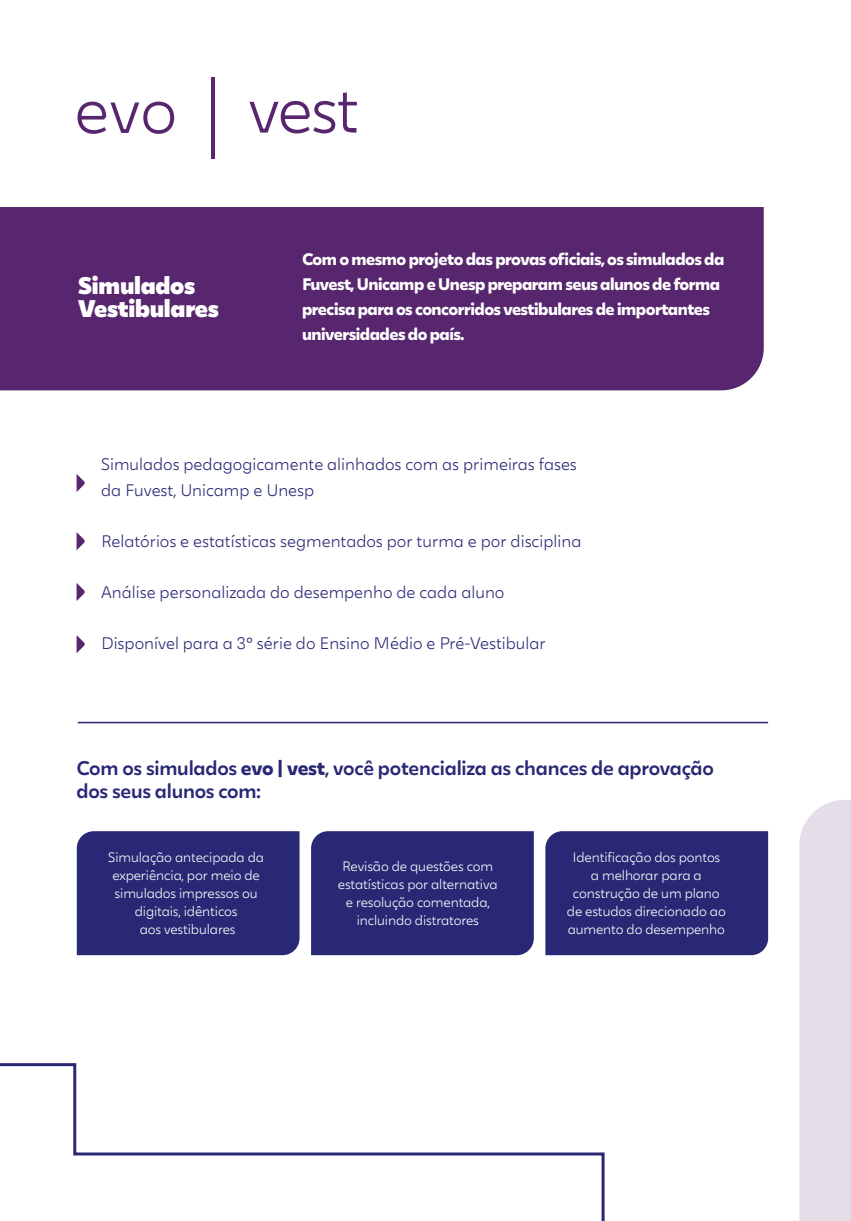
<style>
.page{position:relative;width:851px;height:1221px;background:#fff}
.page>*{position:absolute;margin:0;border:0;box-sizing:border-box;transform-origin:0 0}
.t1{font:900 23.7px/23.9px "Evo";letter-spacing:-.01em;color:#fff}
.t2{font:600 19.5px/23px "Evo";letter-spacing:-.01em;color:#292875}
.t3{font:300 16.5px/25.5px "Evo";color:#292875}
.t4{font:700 16.5px/25px "Evo";letter-spacing:-.03em;color:#fff}
.t5{font:300 13.5px/18px "Evo";letter-spacing:-.01em;color:#fff;text-align:center}
.s1{font-weight:700}
</style>
<div class="page">
<div style="left:799px;top:800px;width:51px;height:420px;background:#e5dee8"></div>
<svg style="left:0;top:1063px;width:605px;height:157px"></svg>
<div style="left:0;top:207px;width:763px;height:183px;background:#57266e"></div>
<div style="left:77px;top:831px;width:222px;height:124px;background:#292875"></div>
<div style="left:311px;top:831px;width:222px;height:124px;background:#292875"></div>
<div style="left:545px;top:831px;width:223px;height:124px;background:#292875"></div>
<hr style="left:78px;top:721px;width:690px;height:2px;background:#292875">
<svg style="left:77px;top:474px;width:8px;height:18px"></svg>
<svg style="left:77px;top:532px;width:8px;height:18px"></svg>
<svg style="left:77px;top:583px;width:8px;height:18px"></svg>
<svg style="left:77px;top:635px;width:8px;height:18px"></svg>
<svg style="left:77px;top:102px;width:97px;height:32px"></svg>
<hr style="left:211px;top:77px;width:4px;height:81px;background:#57266e">
<svg style="left:249px;top:92px;width:108px;height:41px"></svg>
<h1 class="t1" style="left:78px;top:273px;width:142px">Simulados<br>Vestibulares</h1>
<p class="t4" style="left:302px;top:246px;width:423px">Com o mesmo projeto das provas oficiais, os simulados da Fuvest, Unicamp e Unesp preparam seus alunos de forma precisa para os concorridos vestibulares de importantes universidades do país.</p>
<p class="t3" style="left:101px;top:451px;width:477px">Simulados pedagogicamente alinhados com as primeiras fases da Fuvest, Unicamp e Unesp</p>
<p class="t3" style="left:101px;top:528px;width:482px">Relatórios e estatísticas segmentados por turma e por disciplina</p>
<p class="t3" style="left:101px;top:579px;width:405px">Análise personalizada do desempenho de cada aluno</p>
<p class="t3" style="left:101px;top:630px;width:446px">Disponível para a 3º série do Ensino Médio e Pré-Vestibular</p>
<h2 class="t2" style="left:77px;top:756px;width:638px">Com os simulados <span class="s1">evo | vest</span>, você potencializa as chances de aprovação dos seus alunos com:</h2>
<p class="t5" style="left:108px;top:848px;width:157px">Simulação antecipada da experiência, por meio de simulados impressos ou digitais, idênticos<br>aos vestibulares</p>
<p class="t5" style="left:338px;top:857px;width:161px">Revisão de questões com estatísticas por alternativa e resolução comentada, incluindo distratores</p>
<p class="t5" style="left:567px;top:848px;width:160px">Identificação dos pontos a melhorar para a construção de um plano de estudos direcionado ao aumento do desempenho</p>
</div>
